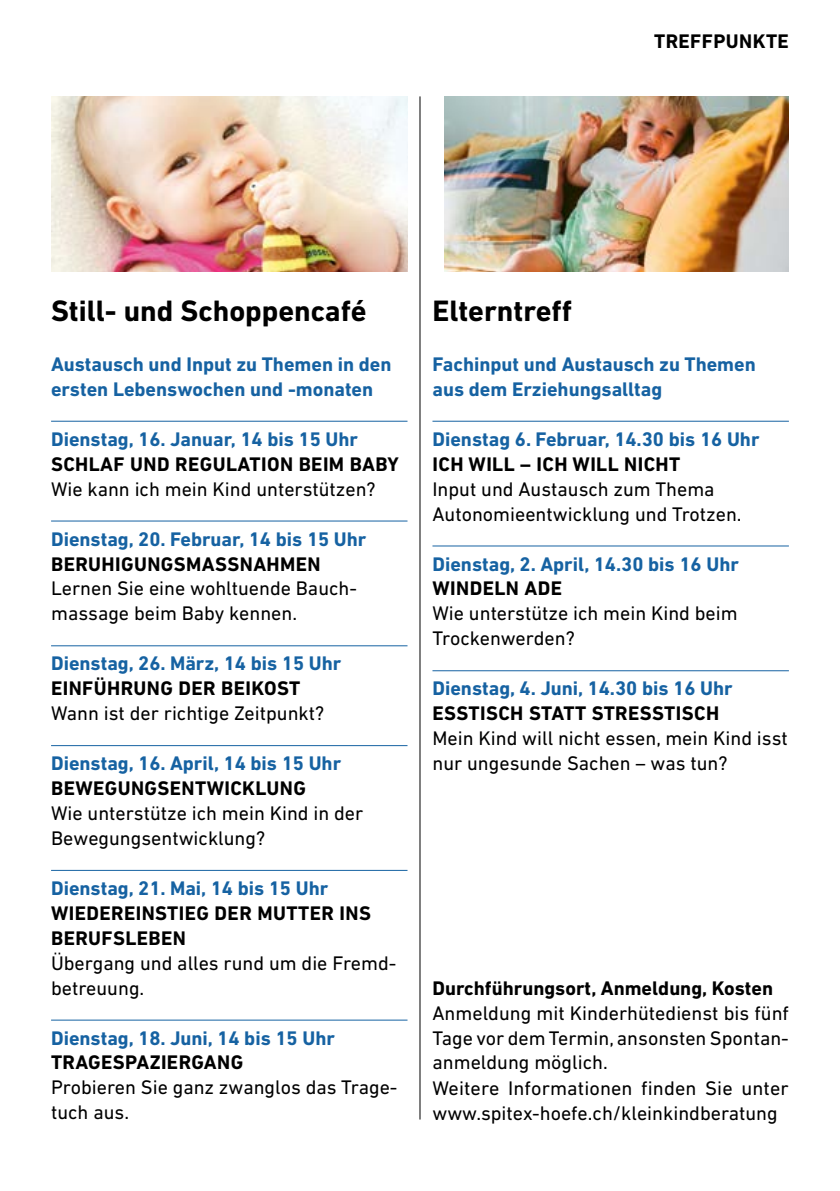
<style>
.page{position:relative;width:840px;height:1191px;background:#fff}
.page>*{position:absolute;margin:0;border:0;box-sizing:border-box;transform-origin:0 0}
.t1{font:700 30px "DIN Next LT Pro";color:#000}
.t2{font:20px/25px "DIN Next LT Pro";color:#000}
.t3{font:700 20px/25px "DIN Next LT Pro";color:#1662a2}
.t4{font:700 20px/25px "DIN Next LT Pro";letter-spacing:.02em;color:#000}
.t5{font:700 20px "DIN Next LT Pro";color:#000}
</style>
<div class="page">
<img style="left:51px;top:96px;width:356px;height:175px">
<hr style="left:51px;top:421px;width:356px;height:1px;background:#1662a2">
<hr style="left:51px;top:520px;width:356px;height:1px;background:#1662a2">
<hr style="left:51px;top:645px;width:356px;height:1px;background:#1662a2">
<hr style="left:51px;top:745px;width:356px;height:1px;background:#1662a2">
<hr style="left:51px;top:870px;width:356px;height:1px;background:#1662a2">
<hr style="left:51px;top:1019px;width:356px;height:1px;background:#1662a2">
<hr style="left:419px;top:96px;width:1px;height:1023px;background:#000">
<hr style="left:432px;top:421px;width:356px;height:1px;background:#1662a2">
<hr style="left:432px;top:545px;width:356px;height:1px;background:#1662a2">
<hr style="left:432px;top:670px;width:356px;height:1px;background:#1662a2">
<img style="left:444px;top:96px;width:344px;height:175px">
<p class="t4" style="left:653px;top:28px;width:136px">TREFFPUNKTE</p>
<h1 class="t1" style="left:51px;top:293px;width:317px">Still- und Schoppencafé</h1>
<p class="t3" style="left:51px;top:351px;width:342px">Austausch und Input zu Themen in den ersten Lebenswochen und -monaten</p>
<p class="t3" style="left:51px;top:426px;width:308px">Dienstag, 16. Januar, 14 bis 15 Uhr</p>
<p class="t4" style="left:51px;top:451px;width:349px">SCHLAF UND REGULATION BEIM BABY</p>
<p class="t2" style="left:51px;top:476px;width:326px">Wie kann ich mein Kind unterstützen?</p>
<p class="t3" style="left:51px;top:526px;width:317px">Dienstag, 20. Februar, 14 bis 15 Uhr</p>
<p class="t4" style="left:51px;top:551px;width:271px">BERUHIGUNGSMASSNAHMEN</p>
<p class="t2" style="left:51px;top:576px;width:305px">Lernen Sie eine wohltuende Bauch&shy;massage beim Baby kennen.</p>
<p class="t3" style="left:51px;top:651px;width:291px">Dienstag, 26. März, 14 bis 15 Uhr</p>
<p class="t4" style="left:51px;top:676px;width:251px">EINFÜHRUNG DER BEIKOST</p>
<p class="t2" style="left:51px;top:700px;width:274px">Wann ist der richtige Zeitpunkt?</p>
<p class="t3" style="left:51px;top:750px;width:291px">Dienstag, 16. April, 14 bis 15 Uhr</p>
<p class="t4" style="left:51px;top:775px;width:256px">BEWEGUNGSENTWICKLUNG</p>
<p class="t2" style="left:51px;top:800px;width:313px">Wie unterstütze ich mein Kind in der<br>Bewegungsentwicklung?</p>
<p class="t3" style="left:51px;top:875px;width:278px">Dienstag, 21. Mai, 14 bis 15 Uhr</p>
<p class="t4" style="left:51px;top:900px;width:321px">WIEDEREINSTIEG DER MUTTER INS<br>BERUFSLEBEN</p>
<p class="t2" style="left:51px;top:950px;width:346px">Übergang und alles rund um die Fremd&shy;betreuung.</p>
<p class="t3" style="left:51px;top:1025px;width:285px">Dienstag, 18. Juni, 14 bis 15 Uhr</p>
<p class="t4" style="left:51px;top:1050px;width:193px">TRAGESPAZIERGANG</p>
<p class="t2" style="left:51px;top:1074px;width:348px">Probieren Sie ganz zwanglos das Trage&shy;tuch aus.</p>
<h1 class="t1" style="left:432px;top:293px;width:141px">Elterntreff</h1>
<p class="t3" style="left:432px;top:351px;width:324px">Fachinput und Austausch zu Themen aus dem Erziehungsalltag</p>
<p class="t3" style="left:432px;top:426px;width:328px">Dienstag 6. Februar, 14.30 bis 16 Uhr</p>
<p class="t4" style="left:432px;top:451px;width:249px">ICH WILL – ICH WILL NICHT</p>
<p class="t2" style="left:432px;top:476px;width:310px">Input und Austausch zum Thema<br>Autonomieentwicklung und Trotzen.</p>
<p class="t3" style="left:432px;top:551px;width:308px">Dienstag, 2. April, 14.30 bis 16 Uhr</p>
<p class="t4" style="left:432px;top:576px;width:131px">WINDELN ADE</p>
<p class="t2" style="left:432px;top:601px;width:306px">Wie unterstütze ich mein Kind beim<br>Trockenwerden?</p>
<p class="t3" style="left:432px;top:676px;width:301px">Dienstag, 4. Juni, 14.30 bis 16 Uhr</p>
<p class="t4" style="left:432px;top:701px;width:288px">ESSTISCH STATT STRESSTISCH</p>
<p class="t2" style="left:432px;top:725px;width:356px">Mein Kind will nicht essen, mein Kind isst nur ungesunde Sachen – was tun?</p>
<p class="t5" style="left:432px;top:976px;width:342px">Durchführungsort, Anmeldung, Kosten</p>
<p class="t2" style="left:432px;top:1000px;width:358px">Anmeldung mit Kinderhütedienst bis fünf Tage vor dem Termin, ansonsten Spontan&shy;anmeldung möglich.<br>Weitere Informationen finden Sie unter www.spitex-hoefe.ch/kleinkindberatung</p>
</div>
